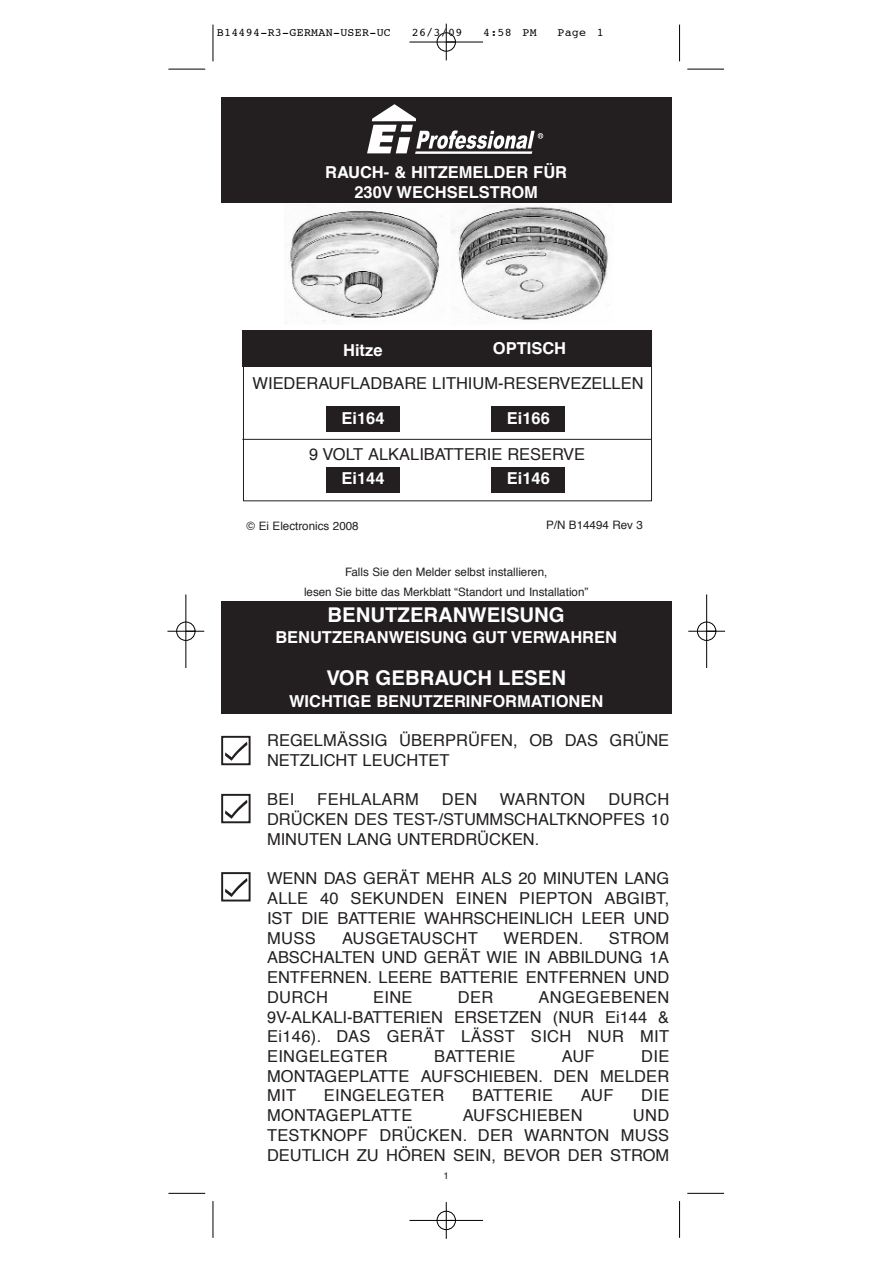
<style>
.page{position:relative;width:893px;height:1263px;background:#fff}
.page>*{position:absolute;margin:0;border:0;box-sizing:border-box;transform-origin:0 0}
.t1{font:700 20.25px "Helvetica";color:#fff}
.t2{font:16.5px/19.8px "Helvetica";color:#231f20;text-align:justify}
.t3{font:700 16.5px/19.8px "Helvetica";color:#fff;text-align:center}
.t4{font:16.5px "Helvetica";letter-spacing:.02em;color:#231f20}
.t5{font:11.55px/20.2px "Helvetica";color:#231f20;text-align:center}
.t6{font:11.55px "Courier";letter-spacing:.025em;color:#000}
.t7{font:9.6px "Helvetica";color:#231f20}
</style>
<div class="page">
<div style="left:221px;top:602px;width:450px;height:112px;background:#231f20"></div>
<div style="left:221px;top:97px;width:450px;height:105px;background:#231f20"></div>
<img style="left:289px;top:205px;width:320px;height:117px">
<svg style="left:367px;top:104px;width:176px;height:50px"></svg>
<svg style="left:221px;top:735px;width:30px;height:31px"></svg>
<div style="left:222px;top:737px;width:27px;height:27px;background:#fff"></div>
<div style="left:221px;top:736px;width:29px;height:29px;border:2px solid #231f20"></div>
<svg style="left:225px;top:742px;width:23px;height:19px"></svg>
<svg style="left:221px;top:793px;width:30px;height:31px"></svg>
<div style="left:222px;top:795px;width:27px;height:27px;background:#fff"></div>
<div style="left:221px;top:794px;width:29px;height:29px;border:2px solid #231f20"></div>
<svg style="left:225px;top:800px;width:23px;height:19px"></svg>
<div style="left:221px;top:871px;width:33px;height:32px;background:linear-gradient(to bottom,#fff,#fff)"></div>
<div style="left:222px;top:873px;width:27px;height:28px;background:#fff"></div>
<div style="left:221px;top:872px;width:29px;height:30px;border:2px solid #231f20"></div>
<svg style="left:225px;top:878px;width:23px;height:19px"></svg>
<div style="left:242px;top:330px;width:410px;height:37px;background:#231f20"></div>
<hr style="left:242px;top:439px;width:409px;height:1px;background:#231f20">
<div style="left:491px;top:406px;width:74px;height:26px;background:#231f20"></div>
<div style="left:326px;top:467px;width:74px;height:26px;background:#231f20"></div>
<div style="left:491px;top:467px;width:74px;height:26px;background:#231f20"></div>
<div style="left:326px;top:406px;width:74px;height:26px;background:#231f20"></div>
<hr style="left:213px;top:25px;width:1px;height:36px;background:#000">
<hr style="left:168px;top:69px;width:37px;height:1px;background:#000">
<hr style="left:679px;top:25px;width:1px;height:36px;background:#000">
<hr style="left:687px;top:69px;width:37px;height:1px;background:#000">
<hr style="left:213px;top:1201px;width:1px;height:37px;background:#000">
<hr style="left:168px;top:1193px;width:37px;height:1px;background:#000">
<hr style="left:679px;top:1201px;width:1px;height:37px;background:#000">
<hr style="left:687px;top:1193px;width:37px;height:1px;background:#000">
<div style="left:436px;top:32px;width:20px;height:20px;border:1px solid #fff;border-radius:50%"></div>
<div style="left:436px;top:1211px;width:20px;height:19px;border:1px solid #fff;border-radius:50%"></div>
<hr style="left:409px;top:42px;width:74px;height:1px;background:#000">
<hr style="left:409px;top:1220px;width:74px;height:1px;background:#000">
<hr style="left:186px;top:594px;width:1px;height:74px;background:#000">
<hr style="left:706px;top:594px;width:1px;height:74px;background:#000">
<hr style="left:446px;top:24px;width:1px;height:36px;background:#000">
<hr style="left:446px;top:1202px;width:1px;height:37px;background:#000">
<hr style="left:167px;top:631px;width:37px;height:1px;background:#000">
<hr style="left:688px;top:631px;width:37px;height:1px;background:#000">
<div style="left:437px;top:33px;width:18px;height:18px;border:1px solid #000;border-radius:50%"></div>
<div style="left:437px;top:1211px;width:18px;height:19px;border:1px solid #000;border-radius:50%"></div>
<div style="left:176px;top:622px;width:19px;height:19px;border:1px solid #000;border-radius:50%"></div>
<div style="left:697px;top:622px;width:19px;height:19px;border:1px solid #000;border-radius:50%"></div>
<p class="t6" style="left:217px;top:28px;width:176px">B14494-R3-GERMAN-USER-UC</p>
<p class="t6" style="left:412px;top:28px;width:52px">26/3/09</p>
<p class="t6" style="left:483px;top:28px;width:55px">4:58 PM</p>
<p class="t6" style="left:557px;top:28px;width:48px">Page 1</p>
<p class="t3" style="left:325px;top:164px;width:243px">RAUCH- &amp; HITZEMELDER FÜR<br>230V WECHSELSTROM</p>
<p class="t3" style="left:343px;top:341px;width:41px">Hitze</p>
<p class="t3" style="left:493px;top:340px;width:75px">OPTISCH</p>
<p class="t2" style="left:252px;top:374px;width:392px">WIEDERAUFLADBARE LITHIUM-RESERVEZELLEN</p>
<p class="t3" style="left:341px;top:410px;width:44px">Ei164</p>
<p class="t3" style="left:507px;top:410px;width:44px">Ei166</p>
<p class="t2" style="left:309px;top:445px;width:277px">9 VOLT ALKALIBATTERIE RESERVE</p>
<p class="t3" style="left:341px;top:470px;width:44px">Ei144</p>
<p class="t3" style="left:507px;top:470px;width:44px">Ei146</p>
<p class="t5" style="left:246px;top:517px;width:114px">© Ei Electronics 2008</p>
<p class="t5" style="left:546px;top:516px;width:98px">P/N B14494 Rev 3</p>
<p class="t5" style="left:304px;top:562px;width:286px">Falls Sie den Melder selbst installieren,<br>lesen Sie bitte das Merkblatt “Standort und Installation”</p>
<p class="t1" style="left:327px;top:607px;width:238px">BENUTZERANWEISUNG</p>
<p class="t3" style="left:275px;top:629px;width:343px">BENUTZERANWEISUNG GUT VERWAHREN</p>
<p class="t1" style="left:326px;top:670px;width:241px">VOR GEBRAUCH LESEN</p>
<p class="t3" style="left:289px;top:692px;width:316px">WICHTIGE BENUTZERINFORMATIONEN</p>
<p class="t2" style="left:267px;top:732px;width:404px">REGELMÄSSIG ÜBERPRÜFEN, OB DAS GRÜNE<br>NETZLICHT LEUCHTET</p>
<p class="t2" style="left:267px;top:791px;width:29px">BEI</p>
<p class="t4" style="left:317px;top:793px;width:103px">FEHLALARM</p>
<p class="t2" style="left:442px;top:791px;width:37px">DEN</p>
<p class="t4" style="left:499px;top:793px;width:87px">WARNTON</p>
<p class="t2" style="left:267px;top:791px;width:404px;text-indent:341px">DURCH DRÜCKEN DES TEST-/STUMMSCHALTKNOPFES 10<br>MINUTEN LANG UNTERDRÜCKEN.</p>
<p class="t2" style="left:267px;top:870px;width:404px">WENN DAS GERÄT MEHR ALS 20 MINUTEN LANG ALLE 40 SEKUNDEN EINEN PIEPTON ABGIBT, IST DIE BATTERIE WAHRSCHEINLICH LEER UND MUSS</p>
<p class="t2" style="left:267px;top:929px;width:404px;text-indent:341px">STROM ABSCHALTEN UND GERÄT WIE IN ABBILDUNG 1A ENTFERNEN. LEERE BATTERIE ENTFERNEN UND DURCH</p>
<p class="t4" style="left:342px;top:931px;width:137px">AUSGETAUSCHT</p>
<p class="t2" style="left:503px;top:929px;width:81px">WERDEN.</p>
<p class="t2" style="left:267px;top:988px;width:404px;text-indent:271px">ANGEGEBENEN 9V-ALKALI-BATTERIEN ERSETZEN (NUR Ei144 &amp; Ei146). DAS GERÄT LÄSST SICH NUR MIT EINGELEGTER</p>
<p class="t2" style="left:373px;top:988px;width:41px">EINE</p>
<p class="t2" style="left:458px;top:988px;width:37px">DER</p>
<p class="t2" style="left:267px;top:1048px;width:404px;text-indent:374px">DIE MONTAGEPLATTE AUFSCHIEBEN. DEN MELDER MIT</p>
<p class="t4" style="left:434px;top:1049px;width:83px">BATTERIE</p>
<p class="t2" style="left:562px;top:1048px;width:34px">AUF</p>
<p class="t4" style="left:324px;top:1089px;width:122px">EINGELEGTER</p>
<p class="t4" style="left:472px;top:1089px;width:83px">BATTERIE</p>
<p class="t2" style="left:580px;top:1087px;width:34px">AUF</p>
<p class="t2" style="left:641px;top:1087px;width:30px">DIE</p>
<p class="t4" style="left:267px;top:1109px;width:147px">MONTAGEPLATTE</p>
<p class="t4" style="left:462px;top:1109px;width:121px">AUFSCHIEBEN</p>
<p class="t2" style="left:267px;top:1107px;width:404px;text-indent:366px">UND TESTKNOPF DRÜCKEN. DER WARNTON MUSS DEUTLICH ZU HÖREN SEIN, BEVOR DER STROM</p>
<p class="t7" style="left:443px;top:1171px;width:7px">1</p>
</div>
